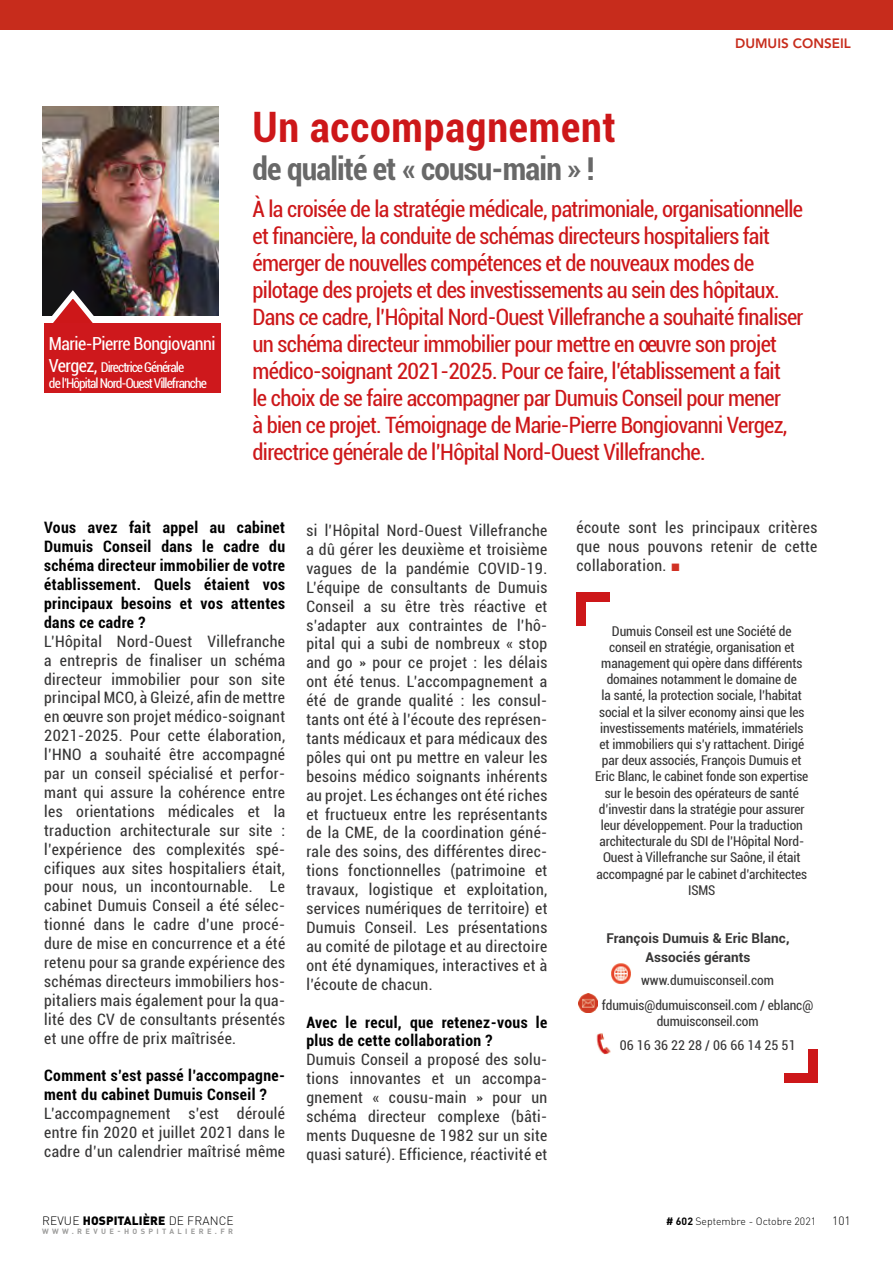
<style>
.page{position:relative;width:893px;height:1263px;background:#fff}
.page>*{position:absolute;margin:0;border:0;box-sizing:border-box;transform-origin:0 0}
.t1{font:700 condensed 42px "Roboto";letter-spacing:.02em;color:#cd1719}
.t2{font:700 condensed 31.5px "Roboto";letter-spacing:-.025em;color:#686868}
.t3{font:condensed 22.5px/27px "Roboto";letter-spacing:-.03em;color:#cd1719}
.t4{font:condensed 18px "Roboto";letter-spacing:-.03em;color:#fff}
.t5{font:condensed 15.75px/18.9px "Roboto";letter-spacing:.025em;color:#373636;text-align:justify}
.t6{font:700 condensed 15.75px/18.9px "Roboto";letter-spacing:.025em;color:#000}
.t7{font:condensed 13.5px/16.2px "Roboto";letter-spacing:-.005em;color:#373636;text-align:center}
.t8{font:condensed 13.5px/16.2px "Roboto";letter-spacing:-.07em;color:#fff}
.t9{font:700 13.5px/18.9px "Roboto";letter-spacing:.005em;color:#373636;text-align:center}
.t10{font:800 13.5px "Avenir LT Std";color:#c72c1c}
.t11{font:300 12px "DINOT";letter-spacing:.01em;color:#000}
.t12{font:300 10.5px "DINOT";color:#000}
.t13{font:700 7.5px "DINOT";letter-spacing:.45em;color:#9d9d9c}
.s1{font-size:18px}
.s2{font-family:"Garamond";font-stretch:normal;color:#d13124}
.s3{font-weight:900}
.s4{font-weight:700}
</style>
<div class="page">
<img style="left:42px;top:106px;width:176px;height:210px">
<svg style="left:42px;top:287px;width:69px;height:36px"></svg>
<div style="left:44px;top:323px;width:177px;height:70px;background:#ce181c"></div>
<div style="left:577px;top:602px;width:9px;height:24px;background:#cd1719"></div>
<div style="left:577px;top:592px;width:33px;height:10px;background:#cd1719"></div>
<div style="left:808px;top:1049px;width:10px;height:24px;background:#cd1719"></div>
<div style="left:784px;top:1073px;width:34px;height:10px;background:#cd1719"></div>
<img style="left:596px;top:1033px;width:15px;height:21px">
<img style="left:611px;top:963px;width:20px;height:21px">
<img style="left:578px;top:993px;width:20px;height:19px">
<div style="left:0;top:0;width:893px;height:30px;background:#c72c1c"></div>
<p class="t4" style="left:49px;top:331px;width:168px">Marie-Pierre Bongiovanni</p>
<p class="t8" style="left:49px;top:358px;width:160px"><span class="s1">Vergez,</span> Directrice Générale<br>de l’Hôpital Nord-Ouest Villefranche</p>
<h1 class="t1" style="left:253px;top:97px;width:365px">Un accompagnement</h1>
<h2 class="t2" style="left:253px;top:146px;width:343px">de qualité et « cousu-main » !</h2>
<p class="t10" style="left:735px;top:36px;width:117px">DUMUIS CONSEIL</p>
<p class="t3" style="left:253px;top:194px;width:552px">À la croisée de la stratégie médicale, patrimoniale, organisationnelle et financière, la conduite de schémas directeurs hospitaliers fait émerger de nouvelles compétences et de nouveaux modes de pilotage des projets et des investissements au sein des hôpitaux.<br>Dans ce cadre, l’Hôpital Nord-Ouest Villefranche a souhaité finaliser un schéma directeur immobilier pour mettre en œuvre son projet médico-soignant 2021-2025. Pour ce faire, l’établissement a fait<br>le choix de se faire accompagner par Dumuis Conseil pour mener<br>à bien ce projet. Témoignage de Marie-Pierre Bongiovanni Vergez, directrice générale de l’Hôpital Nord-Ouest Villefranche.</p>
<p class="t6" style="left:44px;top:518px;width:242px;text-align:justify">Vous avez fait appel au cabinet Dumuis Conseil dans le cadre du schéma directeur immobilier de votre établissement. Quels étaient vos principaux besoins et vos attentes dans ce cadre ?</p>
<p class="t5" style="left:44px;top:631px;width:243px">L’Hôpital Nord-Ouest Villefranche a entrepris de finaliser un schéma directeur immobilier pour son site principal MCO, à Gleizé, afin de mettre en œuvre son projet médico-soignant 2021-2025. Pour cette élaboration, l’HNO a souhaité être accompagné par un conseil spécialisé et perfor&shy;mant qui assure la cohérence entre les orientations médicales et la traduction architecturale sur site : l’expérience des complexités spé&shy;cifiques aux sites hospitaliers était, pour nous, un incontournable. Le cabinet Dumuis Conseil a été sélec&shy;tionné dans le cadre d’une procé&shy;dure de mise en concurrence et a été retenu pour sa grande expérience des schémas directeurs immobiliers hos&shy;pitaliers mais également pour la qua&shy;lité des CV de consultants présentés et une offre de prix maîtrisée.</p>
<p class="t6" style="left:44px;top:1066px;width:242px">Comment s’est passé l’accompagne&shy;ment du cabinet Dumuis Conseil ?</p>
<p class="t5" style="left:44px;top:1104px;width:242px">L’accompagnement s’est déroulé entre fin 2020 et juillet 2021 dans le cadre d’un calendrier maîtrisé même</p>
<p class="t5" style="left:306px;top:520px;width:242px">si l’Hôpital Nord-Ouest Villefranche a dû gérer les deuxième et troisième vagues de la pandémie COVID-19.<br>L’équipe de consultants de Dumuis Conseil a su être très réactive et s’adapter aux contraintes de l’hô&shy;pital qui a subi de nombreux « stop and go » pour ce projet : les délais ont été tenus. L’accompagnement a été de grande qualité : les consul&shy;tants ont été à l’écoute des représen&shy;tants médicaux et para médicaux des pôles qui ont pu mettre en valeur les besoins médico soignants inhérents au projet. Les échanges ont été riches et fructueux entre les représentants de la CME, de la coordination géné&shy;rale des soins, des différentes direc&shy;tions fonctionnelles (patrimoine et travaux, logistique et exploitation, services numériques de territoire) et Dumuis Conseil. Les présentations au comité de pilotage et au directoire ont été dynamiques, interactives et à l’écoute de chacun.</p>
<p class="t6" style="left:306px;top:1012px;width:242px">Avec le recul, que retenez-vous le plus de cette collaboration ?</p>
<p class="t5" style="left:306px;top:1050px;width:242px">Dumuis Conseil a proposé des solu&shy;tions innovantes et un accompa&shy;gnement « cousu-main » pour un schéma directeur complexe (bâti&shy;ments Duquesne de 1982 sur un site quasi saturé). Efficience, réactivité et</p>
<p class="t5" style="left:576px;top:518px;width:242px">écoute sont les principaux critères que nous pouvons retenir de cette collaboration. <span class="s2">■</span></p>
<p class="t7" style="left:595px;top:622px;width:215px">Dumuis Conseil est une Société de conseil en stratégie, organisation et management qui opère dans différents domaines notamment le domaine de<br>la santé, la protection sociale, l’habitat social et la silver economy ainsi que les investissements matériels, immatériels et immobiliers qui s’y rattachent. Dirigé par deux associés, François Dumuis et Eric Blanc, le cabinet fonde son expertise sur le besoin des opérateurs de santé d’investir dans la stratégie pour assurer leur développement. Pour la traduction architecturale du SDI de l’Hôpital Nord-Ouest à Villefranche sur Saône, il était accompagné par le cabinet d’architectes ISMS</p>
<p class="t9" style="left:606px;top:928px;width:185px">François Dumuis &amp; Eric Blanc,<br>Associés gérants</p>
<p class="t7" style="left:602px;top:967px;width:213px;line-height:24.8px">www.dumuisconseil.com fdumuis@dumuisconseil.com / eblanc@</p>
<p class="t7" style="left:620px;top:1008px;width:177px;line-height:24.8px">dumuisconseil.com<br>06 16 36 22 28 / 06 66 14 25 51</p>
<p class="t11" style="left:42px;top:1213px;width:193px">REVUE <span class="s3">HOSPITALIÈRE</span> DE FRANCE</p>
<p class="t12" style="left:666px;top:1214px;width:151px"><span class="s4"># 602</span> Septembre - Octobre 2021</p>
<p class="t11" style="left:832px;top:1213px;width:20px">101</p>
<p class="t13" style="left:42px;top:1226px;width:193px">WWW.REVUE-HOSPITALIERE.FR</p>
</div>
